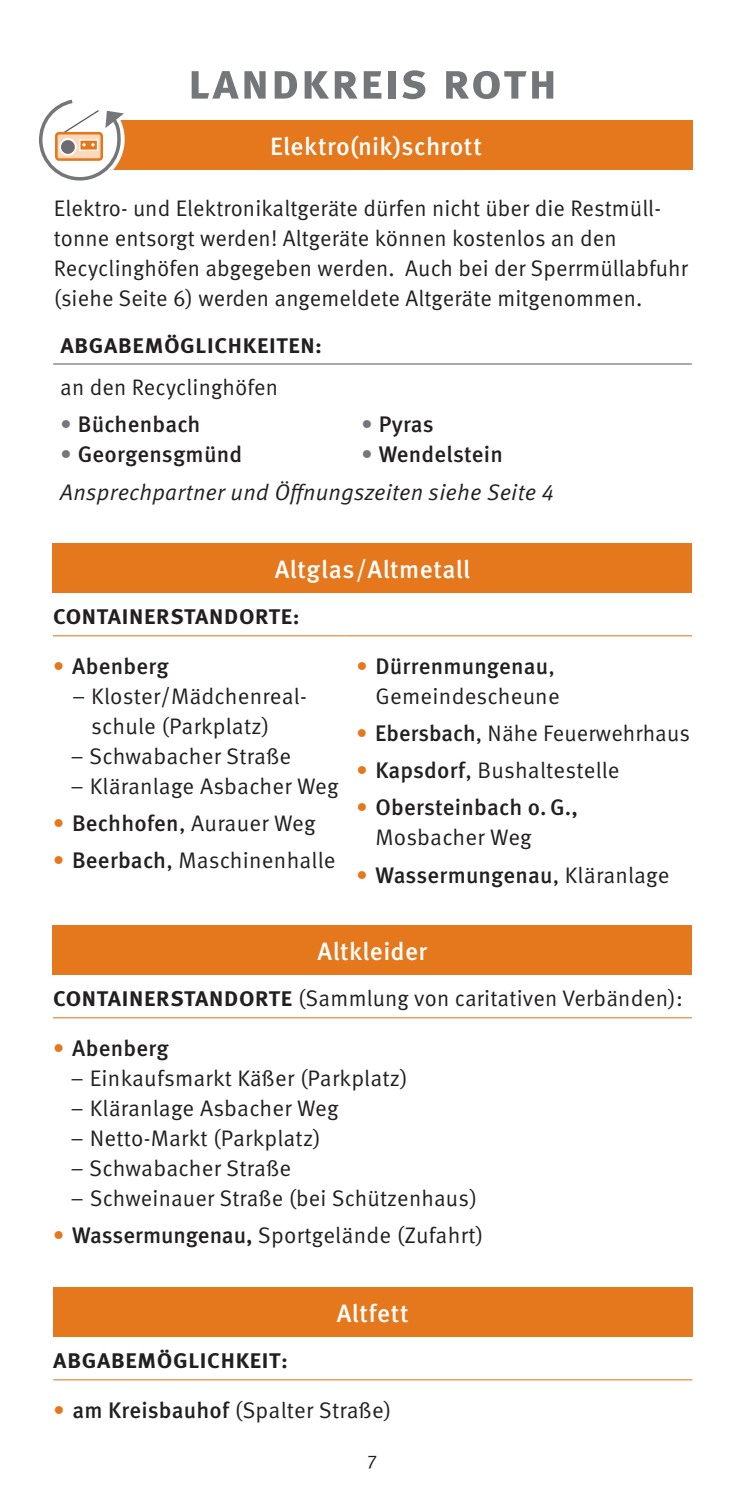
<style>
.page{position:relative;width:745px;height:1489px;background:#fff}
.page>*{position:absolute;margin:0;border:0;box-sizing:border-box;transform-origin:0 0}
.t1{font:700 50px "Meta OT";letter-spacing:.02em;color:#757679}
.t2{font:500 25px "Meta OT";letter-spacing:.015em;color:#fff}
.t3{font:22.5px/30px "Meta OT";letter-spacing:.005em;color:#231f20}
.t4{font:500 22.5px/30px "Meta OT";letter-spacing:.01em;color:#231f20}
.t5{font:italic 22.5px/38.2px "Meta OT";letter-spacing:.01em;color:#231f20}
.t6{font:700 21.25px "Meta OT";letter-spacing:.045em;color:#231f20;scale:1.06 1}
.t7{font:18.75px "Meta OT";color:#231f20}
.s1{font-weight:400;color:#757679}
.s2{font-style:normal;color:#757679}
.s3{font-weight:500;font-style:normal}
.s4{font-weight:400;color:#e5781d}
.s5{color:#e5781d}
.s6{font-weight:500}
.s7{font-weight:400}
.s8{font-weight:700;font-size:21.25px}
</style>
<div class="page">
<div style="left:54px;top:120px;width:638px;height:50px;background:#e5781d"></div>
<hr style="left:53px;top:363px;width:301px;height:1px;background:#757679">
<hr style="left:354px;top:363px;width:337px;height:1px;background:#757679">
<div style="left:53px;top:543px;width:638px;height:50px;background:#e5781d"></div>
<hr style="left:53px;top:635px;width:292px;height:1px;background:#e5781d">
<hr style="left:345px;top:635px;width:346px;height:1px;background:#e5781d">
<div style="left:53px;top:925px;width:638px;height:50px;background:#e5781d"></div>
<hr style="left:53px;top:1017px;width:638px;height:1px;background:#e5781d">
<div style="left:53px;top:1287px;width:639px;height:50px;background:#e5781d"></div>
<hr style="left:53px;top:1379px;width:639px;height:1px;background:#e5781d">
<div style="left:33px;top:93px;width:92px;height:92px;background:#fff;border-radius:50%"></div>
<svg style="left:39px;top:99px;width:85px;height:82px"></svg>
<h1 class="t1" style="left:187px;top:50px;width:371px">LANDKREIS ROTH</h1>
<p class="t2" style="left:270px;top:131px;width:213px">Elektro(nik)schrott</p>
<p class="t3" style="left:54px;top:193px;width:635px">Elektro- und Elektronikaltgeräte dürfen nicht über die Restmüll&shy;tonne entsorgt werden! Altgeräte können kostenlos an den Recyclinghöfen abgegeben werden. Auch bei der Sperrmüllabfuhr (siehe Seite 6) werden angemeldete Altgeräte mitgenommen.</p>
<p class="t6" style="left:60px;top:332px;width:83px">ABGABEMÖG</p>
<p class="t6" style="left:195px;top:332px;width:121px">LICHKEITEN:</p>
<p class="t3" style="left:60px;top:372px;width:219px">an den Recyclinghöfen</p>
<p class="t4" style="left:60px;top:410px;width:142px"><span class="s1">•</span> Büchenbach</p>
<p class="t4" style="left:60px;top:440px;width:183px"><span class="s1">•</span> Georgensgmünd</p>
<p class="t4" style="left:361px;top:410px;width:74px"><span class="s1">•</span> Pyras</p>
<p class="t5" style="left:60px;top:435px;width:494px;text-indent:301px"><span class="s2">•</span> <span class="s3">Wendelstein<br></span>Ansprechpartner und Öffnungszeiten siehe Seite 4</p>
<p class="t2" style="left:274px;top:553px;width:197px">Altglas/Altmetall</p>
<p class="t6" style="left:53px;top:603px;width:234px">CONTAINERSTANDORTE:</p>
<p class="t4" style="left:53px;top:651px;width:117px"><span class="s4">•</span> Abenberg</p>
<p class="t3" style="left:91px;top:681px;width:217px;text-indent:-19px">– Kloster/Mädchenreal&shy;schule (Parkplatz)</p>
<p class="t3" style="left:71px;top:741px;width:222px">– Schwabacher Straße</p>
<p class="t3" style="left:71px;top:771px;width:269px">– Kläranlage Asbacher Weg</p>
<p class="t3" style="left:53px;top:808px;width:264px"><span class="s5">•</span> <span class="s6">Bechhofen</span>, Aurauer Weg</p>
<p class="t3" style="left:53px;top:845px;width:284px"><span class="s5">•</span> <span class="s6">Beerbach</span>, Maschinenhalle</p>
<p class="t3" style="left:356px;top:651px;width:205px;text-align:right"><span class="s5">•</span> <span class="s6">Dürrenmungenau</span>,<br>Gemeindescheune</p>
<p class="t3" style="left:356px;top:718px;width:335px"><span class="s5">•</span> <span class="s6">Ebersbach</span>, Nähe Feuerwehrhaus</p>
<p class="t3" style="left:356px;top:755px;width:265px"><span class="s5">•</span> <span class="s6">Kapsdorf</span>, Bushaltestelle</p>
<p class="t4" style="left:375px;top:792px;width:204px;text-indent:-19px"><span class="s4">•</span> Obersteinbach o.G.,<br><span class="s7">Mosbacher Weg</span></p>
<p class="t4" style="left:356px;top:860px;width:314px"><span class="s4">•</span> Wassermungenau<span class="s7">, Kläranlage</span></p>
<p class="t2" style="left:317px;top:935px;width:111px">Altkleider</p>
<p class="t3" style="left:53px;top:983px;width:631px"><span class="s8">CONTAINERSTANDORTE</span> (Sammlung von caritativen Verbänden):</p>
<p class="t4" style="left:53px;top:1033px;width:117px"><span class="s4">•</span> Abenberg</p>
<p class="t3" style="left:71px;top:1063px;width:338px">– Einkaufsmarkt Käßer (Parkplatz)</p>
<p class="t3" style="left:71px;top:1093px;width:269px">– Kläranlage Asbacher Weg</p>
<p class="t3" style="left:71px;top:1123px;width:251px">– Netto-Markt (Parkplatz)</p>
<p class="t3" style="left:71px;top:1153px;width:222px">– Schwabacher Straße</p>
<p class="t3" style="left:71px;top:1183px;width:408px">– Schweinauer Straße (bei Schützenhaus)</p>
<p class="t3" style="left:53px;top:1220px;width:431px"><span class="s5">•</span> <span class="s6">Wassermungenau,</span> Sportgelände (Zufahrt)</p>
<p class="t2" style="left:336px;top:1297px;width:73px">Altfett</p>
<p class="t6" style="left:53px;top:1347px;width:83px">ABGABEMÖG</p>
<p class="t6" style="left:188px;top:1347px;width:95px">LICHKEIT:</p>
<p class="t3" style="left:53px;top:1395px;width:339px"><span class="s5">•</span> <span class="s6">am Kreisbauhof</span> (Spalter Straße)</p>
<p class="t7" style="left:367px;top:1449px;width:11px">7</p>
</div>
